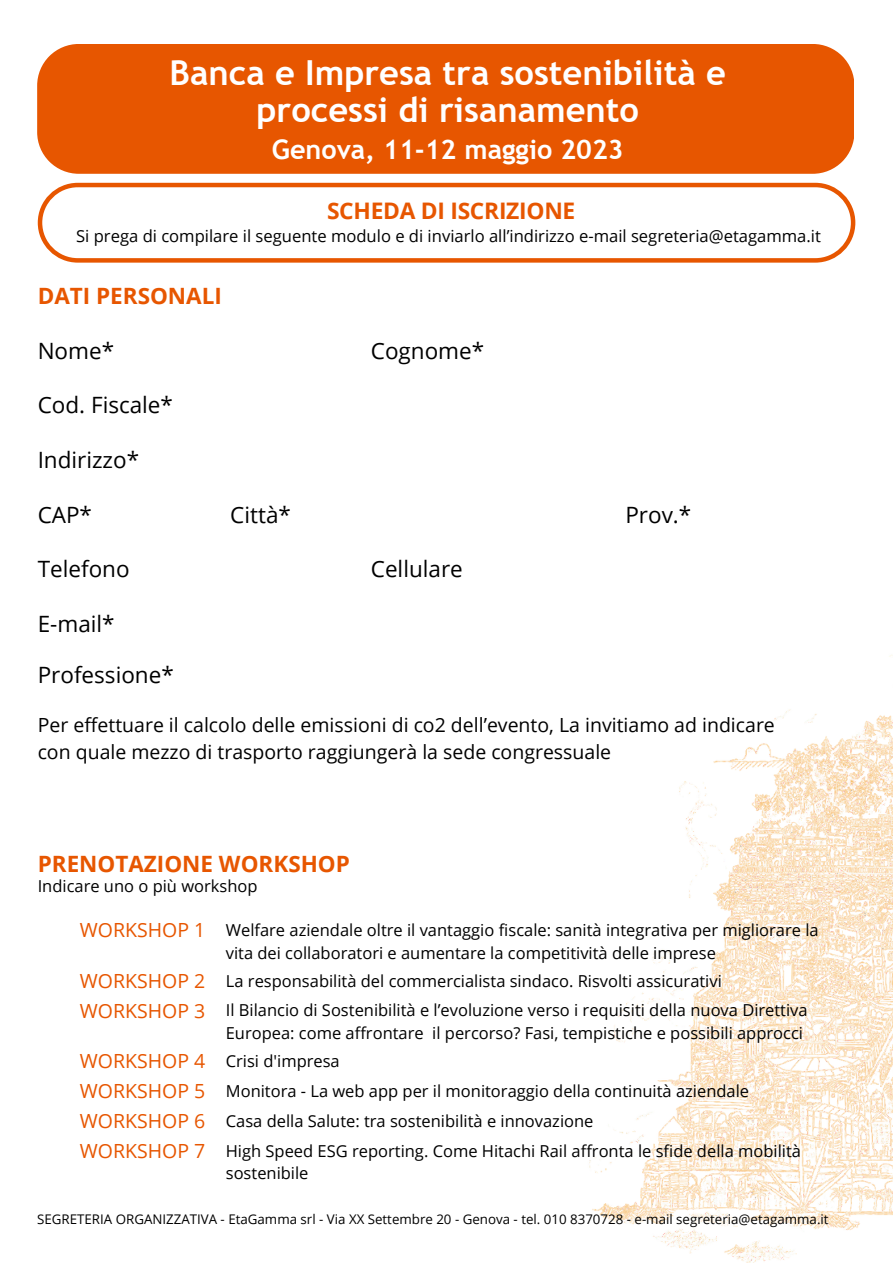
<style>
.page{position:relative;width:893px;height:1264px;background:#fff}
.page>*{position:absolute;margin:0;border:0;box-sizing:border-box;transform-origin:0 0}
.t1{font:700 34.5px/37.2px "Trebuchet MS";color:#fff;text-align:center}
.t2{font:700 27px "Trebuchet MS";color:#fff}
.t3{font:700 22.8px "Open Sans";letter-spacing:-.01em;color:#e75600}
.t4{font:22.5px "Open Sans";color:#000}
.t5{font:700 22.5px "Open Sans";color:#e75600}
.t6{font:19.5px/27px "Open Sans";color:#000}
.t7{font:19.5px "Open Sans";color:#e75600}
.t8{font:16.65px "Open Sans";color:#000}
.t9{font:16.5px/22.5px "Open Sans";color:#000}
.t10{font:13.35px "Open Sans";color:#000}
.s1{font-size:19.5px;color:#e75600}
</style>
<div class="page">
<svg style="left:38px;top:183px;width:817px;height:80px"></svg>
<img style="left:589px;top:655px;width:303px;height:607px">
<div style="left:37px;top:44px;width:816px;height:130px;background:#e75600"></div>
<h1 class="t1" style="left:169px;top:54px;width:558px">Banca e Impresa tra sostenibilità e processi di risanamento</h1>
<h2 class="t2" style="left:272px;top:134px;width:353px">Genova, 11-12 maggio 2023</h2>
<h3 class="t3" style="left:327px;top:195px;width:250px">SCHEDA DI ISCRIZIONE</h3>
<p class="t8" style="left:76px;top:224px;width:746px">Si prega di compilare il seguente modulo e di inviarlo all’indirizzo e-mail segreteria@etagamma.it</p>
<h3 class="t5" style="left:38px;top:280px;width:186px">DATI PERSONALI</h3>
<h3 class="t4" style="left:38px;top:335px;width:78px">Nome*</h3>
<h3 class="t4" style="left:371px;top:335px;width:115px">Cognome*</h3>
<h3 class="t4" style="left:38px;top:389px;width:137px">Cod. Fiscale*</h3>
<h3 class="t4" style="left:38px;top:444px;width:103px">Indirizzo*</h3>
<h3 class="t4" style="left:38px;top:498px;width:56px">CAP*</h3>
<h3 class="t4" style="left:230px;top:498px;width:62px">Città*</h3>
<h3 class="t4" style="left:625px;top:498px;width:67px">Prov.*</h3>
<h3 class="t4" style="left:38px;top:553px;width:93px">Telefono</h3>
<h3 class="t4" style="left:371px;top:553px;width:93px">Cellulare</h3>
<h3 class="t4" style="left:38px;top:607px;width:78px">E-mail*</h3>
<h3 class="t4" style="left:38px;top:659px;width:137px">Professione*</h3>
<p class="t6" style="left:38px;top:711px;width:738px">Per effettuare il calcolo delle emissioni di co2 dell’evento, La invitiamo ad indicare con quale mezzo di trasporto raggiungerà la sede congressuale</p>
<h3 class="t5" style="left:38px;top:848px;width:314px">PRENOTAZIONE WORKSHOP</h3>
<p class="t9" style="left:38px;top:874px;width:221px">Indicare uno o più workshop</p>
<p class="t9" style="left:226px;top:918px;width:594px;text-indent:-146px"><span class="s1">WORKSHOP 1</span> Welfare aziendale oltre il vantaggio fiscale: sanità integrativa per migliorare la vita dei collaboratori e aumentare la competitività delle imprese</p>
<p class="t9" style="left:80px;top:969px;width:643px"><span class="s1">WORKSHOP 2</span> La responsabilità del commercialista sindaco. Risvolti assicurativi</p>
<p class="t9" style="left:80px;top:998px;width:729px;text-align:right"><span class="s1">WORKSHOP 3</span> Il Bilancio di Sostenibilità e l’evoluzione verso i requisiti della nuova Direttiva<br>Europea: come affrontare il percorso? Fasi, tempistiche e possibili approcci</p>
<p class="t9" style="left:80px;top:1049px;width:261px"><span class="s1">WORKSHOP 4</span> Crisi d'impresa</p>
<p class="t9" style="left:80px;top:1079px;width:670px"><span class="s1">WORKSHOP 5</span> Monitora - La web app per il monitoraggio della continuità aziendale</p>
<p class="t9" style="left:80px;top:1109px;width:515px"><span class="s1">WORKSHOP 6</span> Casa della Salute: tra sostenibilità e innovazione</p>
<p class="t7" style="left:80px;top:1137px;width:127px">WORKSHOP 7</p>
<p class="t9" style="left:226px;top:1139px;width:576px">High Speed ESG reporting. Come Hitachi Rail affronta le sfide della mobilità sostenibile</p>
<p class="t10" style="left:37px;top:1209px;width:792px">SEGRETERIA ORGANIZZATIVA - EtaGamma srl - Via XX Settembre 20 - Genova - tel. 010 8370728 - e-mail segreteria@etagamma.it</p>
</div>
